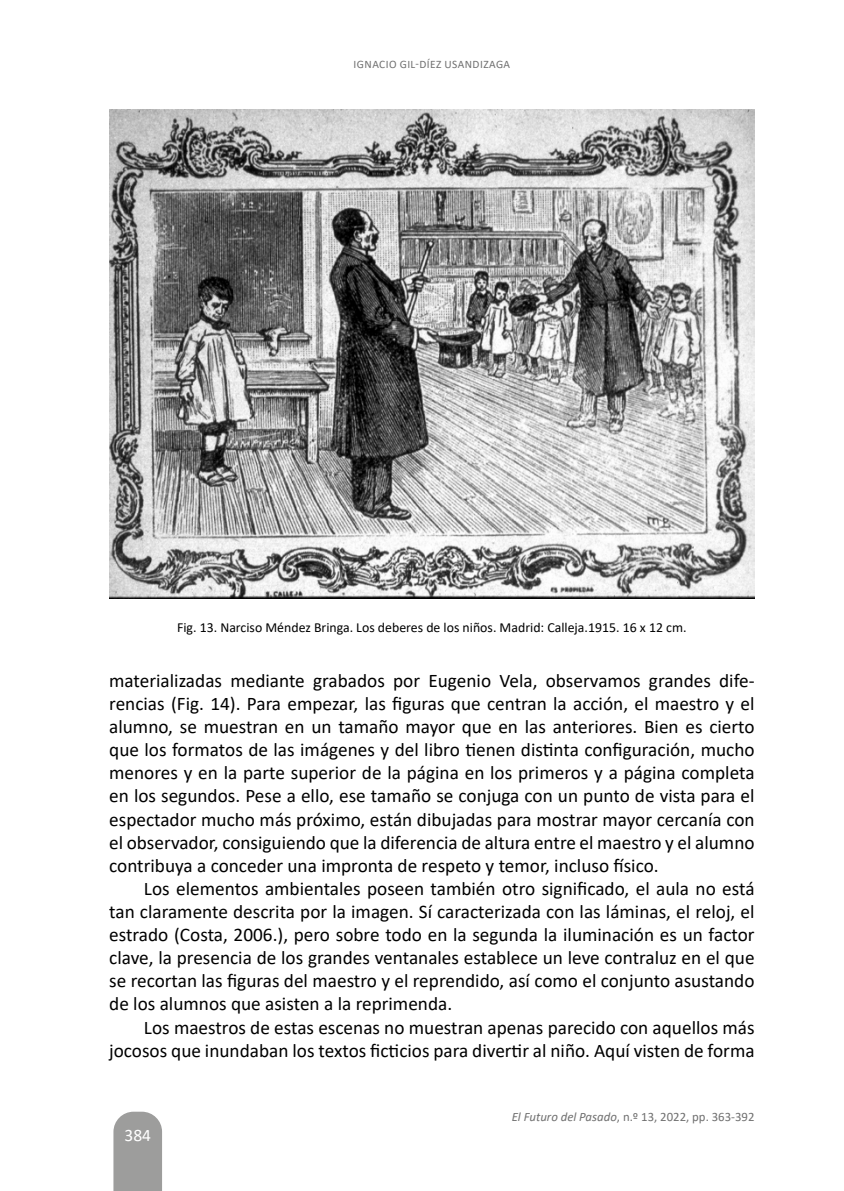
<style>
.page{position:relative;width:844px;height:1191px;background:#fff}
.page>*{position:absolute;margin:0;border:0;box-sizing:border-box;transform-origin:0 0}
.Cuerpo_de_texto{font:19.25px/23.1px "Calibri";color:#000;text-align:justify}
.t1{font:17.5px "Calibri";color:#fff}
.pie_img_tabla{font:13.83px "Calibri";color:#000}
.t2{font:12.78px "Calibri";color:#707070}
.t3{font:11.38px "Calibri";letter-spacing:.04em;color:#707070}
.s1{font-style:italic}
</style>
<div class="page">
<svg style="left:113px;top:1111px;width:49px;height:80px;background:#a3a3a2"></svg>
<img style="left:109px;top:109px;width:645px;height:489px">
<p class="t3" style="left:353px;top:56px;width:158px">IGNACIO GIL-DÍEZ USANDIZAGA</p>
<p class="pie_img_tabla" style="left:177px;top:617px;width:511px">Fig. 13. Narciso Méndez Bringa. Los deberes de los niños. Madrid: Calleja.1915. 16 x 12 cm.</p>
<p class="Cuerpo_de_texto" style="left:109px;top:668px;width:646px">materializadas mediante grabados por Eugenio Vela, observamos grandes dife&shy;rencias (Fig. 14). Para empezar, las figuras que centran la acción, el maestro y el alumno, se muestran en un tamaño mayor que en las anteriores. Bien es cierto que los formatos de las imágenes y del libro tienen distinta configuración, mucho menores y en la parte superior de la página en los primeros y a página completa en los segundos. Pese a ello, ese tamaño se conjuga con un punto de vista para el espectador mucho más próximo, están dibujadas para mostrar mayor cercanía con el observador, consiguiendo que la diferencia de altura entre el maestro y el alumno contribuya a conceder una impronta de respeto y temor, incluso físico.</p>
<p class="Cuerpo_de_texto" style="left:109px;top:876px;width:646px;text-indent:35px">Los elementos ambientales poseen también otro significado, el aula no está tan claramente descrita por la imagen. Sí caracterizada con las láminas, el reloj, el estrado (Costa, 2006.), pero sobre todo en la segunda la iluminación es un factor clave, la presencia de los grandes ventanales establece un leve contraluz en el que se recortan las figuras del maestro y el reprendido, así como el conjunto asustando de los alumnos que asisten a la reprimenda.</p>
<p class="Cuerpo_de_texto" style="left:109px;top:1015px;width:646px;text-align:right">Los maestros de estas escenas no muestran apenas parecido con aquellos más jocosos que inundaban los textos ficticios para divertir al niño. Aquí visten de forma</p>
<p class="t1" style="left:124px;top:1123px;width:28px">384</p>
<p class="t2" style="left:511px;top:1107px;width:244px"><span class="s1">El Futuro del Pasado</span>, n.º 13, 2022, pp. 363-392</p>
</div>
